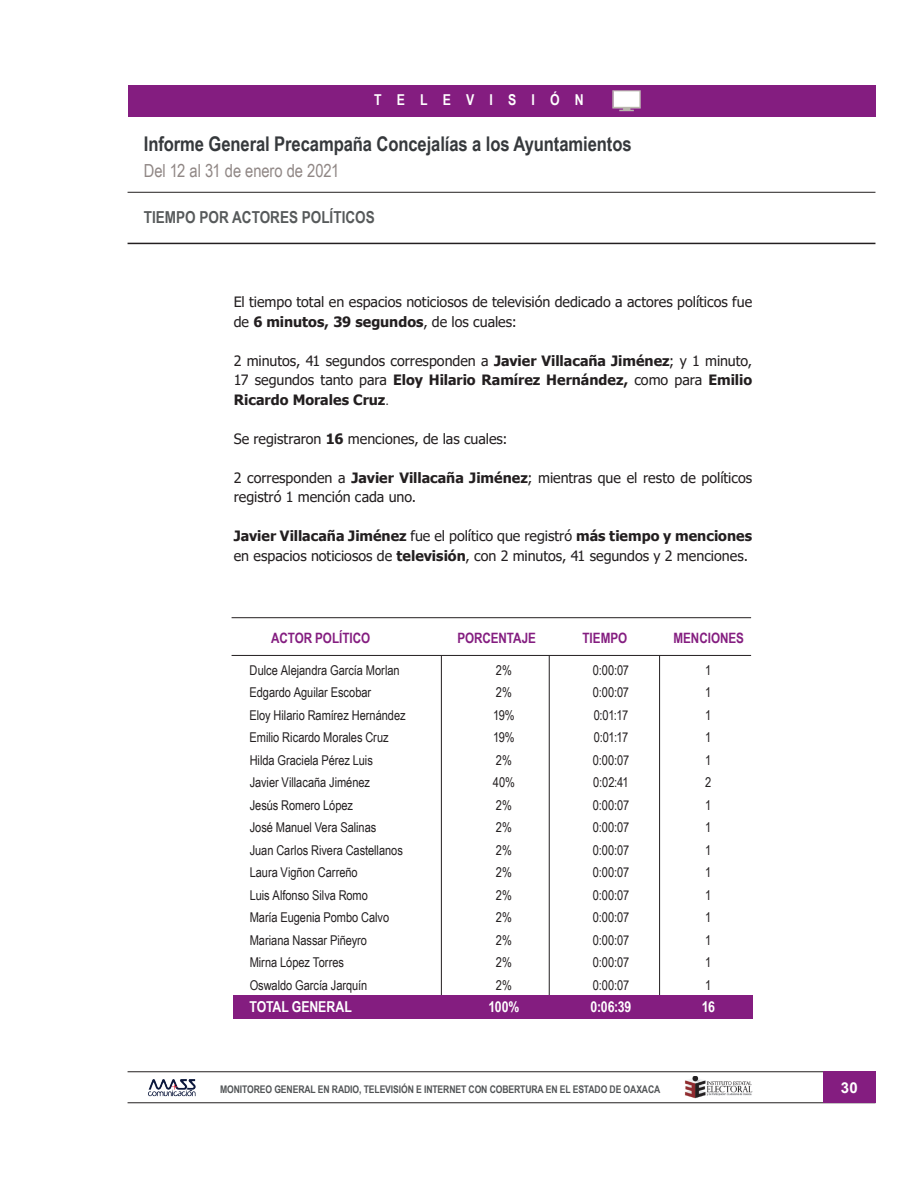
<style>
.page{position:relative;width:918px;height:1188px;background:#fff}
.page>*{position:absolute;margin:0;border:0;box-sizing:border-box;transform-origin:0 0}
.t1{font:700 20.25px "Arial Narrow";letter-spacing:-.005em;color:#36393c}
.t2{font:18px "Arial Narrow";letter-spacing:-.005em;color:#908785}
.t3{font:700 16.5px "Arial Narrow";color:#575a5b}
.t4{font:700 15px "Arial Narrow";letter-spacing:-.005em;color:#fff}
.t5{font:700 15px "Arial Narrow";letter-spacing:1.01em;color:#fff}
.t6{font:700 15px "Arial";color:#fff}
.t7{font:14.25px/19.5px "Tahoma";color:#231f20}
.t8{font:700 14.25px/19.5px "Tahoma";color:#231f20;text-align:justify}
.t9{font:700 14.25px "Arial Narrow";color:#841d80}
.t10{font:13.5px "Arial Narrow";letter-spacing:-.005em;color:#231f20}
.t11{font:700 10.5px "Arial Narrow";letter-spacing:-.01em;color:#515456}
.s1{font-weight:700}
.s2{font-weight:400}
.s3{font-family:"Times New Roman";font-weight:400}
</style>
<div class="page">
<hr style="left:128px;top:1072px;width:747px;height:1px;background:#231f20">
<hr style="left:128px;top:1103px;width:747px;height:1px;background:#231f20">
<div style="left:823px;top:1072px;width:52px;height:31px;background:#841d80"></div>
<img style="left:148px;top:1079px;width:48px;height:18px">
<img style="left:684px;top:1077px;width:69px;height:22px">
<hr style="left:549px;top:656px;width:1px;height:351px;background:#231f20">
<hr style="left:441px;top:656px;width:1px;height:351px;background:#231f20">
<hr style="left:659px;top:656px;width:1px;height:351px;background:#231f20">
<div style="left:233px;top:995px;width:520px;height:24px;background:#841d80"></div>
<hr style="left:232px;top:617px;width:519px;height:1px;background:#231f20">
<hr style="left:232px;top:655px;width:519px;height:1px;background:#231f20">
<hr style="left:128px;top:243px;width:747px;height:1px;background:#231f20">
<hr style="left:128px;top:192px;width:747px;height:1px;background:#231f20">
<div style="left:128px;top:85px;width:747px;height:31px;background:#841d80"></div>
<img style="left:612px;top:90px;width:29px;height:22px">
<p class="t5" style="left:374px;top:88px;width:211px">TELEVISIÓN</p>
<h1 class="t1" style="left:144px;top:128px;width:489px">Informe General Precampaña Concejalías a los Ayuntamientos</h1>
<h2 class="t2" style="left:144px;top:158px;width:197px">Del 12 al 31 de enero de 2021</h2>
<p class="t3" style="left:144px;top:205px;width:232px">TIEMPO POR ACTORES POLÍTICOS</p>
<p class="t7" style="left:234px;top:293px;width:520px">El tiempo total en espacios noticiosos de televisión dedicado a actores políticos fue de <span class="s1">6 minutos, 39 segundos</span>, de los cuales:</p>
<p class="t8" style="left:234px;top:352px;width:520px"><span class="s2">2 minutos, 41 segundos corresponden a</span> Javier Villacaña Jiménez<span class="s2">; y 1 minuto, 17 segundos tanto para</span> Eloy Hilario Ramírez Hernández, <span class="s2">como para</span> Emilio Ricardo Morales Cruz<span class="s3">.</span></p>
<p class="t7" style="left:234px;top:430px;width:275px">Se registraron <span class="s1">16</span> menciones, de las cuales:</p>
<p class="t7" style="left:234px;top:469px;width:520px">2 corresponden a <span class="s1">Javier Villacaña Jiménez</span>; mientras que el resto de políticos registró 1 mención cada uno.</p>
<p class="t7" style="left:234px;top:527px;width:520px"><span class="s1">Javier Villacaña Jiménez</span> fue el político que registró <span class="s1">más tiempo y menciones </span>en espacios noticiosos de <span class="s1">televisión</span>, con 2 minutos, 41 segundos y 2 menciones.</p>
<p class="t9" style="left:271px;top:627px;width:100px">ACTOR POLÍTICO</p>
<p class="t9" style="left:457px;top:627px;width:80px">PORCENTAJE</p>
<p class="t9" style="left:583px;top:627px;width:46px">TIEMPO</p>
<p class="t9" style="left:673px;top:627px;width:72px">MENCIONES</p>
<p class="t10" style="left:250px;top:660px;width:152px">Dulce Alejandra García Morlan</p>
<p class="t10" style="left:496px;top:660px;width:17px">2%</p>
<p class="t10" style="left:593px;top:660px;width:38px">0:00:07</p>
<p class="t10" style="left:705px;top:660px;width:8px">1</p>
<p class="t10" style="left:250px;top:682px;width:123px">Edgardo Aguilar Escobar</p>
<p class="t10" style="left:496px;top:682px;width:17px">2%</p>
<p class="t10" style="left:593px;top:682px;width:38px">0:00:07</p>
<p class="t10" style="left:705px;top:682px;width:8px">1</p>
<p class="t10" style="left:250px;top:705px;width:157px">Eloy Hilario Ramírez Hernández</p>
<p class="t10" style="left:493px;top:705px;width:23px">19%</p>
<p class="t10" style="left:594px;top:705px;width:36px">0:01:17</p>
<p class="t10" style="left:705px;top:705px;width:8px">1</p>
<p class="t10" style="left:250px;top:727px;width:140px">Emilio Ricardo Morales Cruz</p>
<p class="t10" style="left:493px;top:727px;width:23px">19%</p>
<p class="t10" style="left:594px;top:727px;width:36px">0:01:17</p>
<p class="t10" style="left:705px;top:727px;width:8px">1</p>
<p class="t10" style="left:250px;top:750px;width:125px">Hilda Graciela Pérez Luis</p>
<p class="t10" style="left:496px;top:750px;width:17px">2%</p>
<p class="t10" style="left:593px;top:750px;width:38px">0:00:07</p>
<p class="t10" style="left:705px;top:750px;width:8px">1</p>
<p class="t10" style="left:250px;top:772px;width:122px">Javier Villacaña Jiménez</p>
<p class="t10" style="left:493px;top:772px;width:24px">40%</p>
<p class="t10" style="left:593px;top:772px;width:37px">0:02:41</p>
<p class="t10" style="left:705px;top:772px;width:8px">2</p>
<p class="t10" style="left:250px;top:795px;width:105px">Jesús Romero López</p>
<p class="t10" style="left:496px;top:795px;width:17px">2%</p>
<p class="t10" style="left:593px;top:795px;width:38px">0:00:07</p>
<p class="t10" style="left:705px;top:795px;width:8px">1</p>
<p class="t10" style="left:250px;top:817px;width:128px">José Manuel Vera Salinas</p>
<p class="t10" style="left:496px;top:817px;width:17px">2%</p>
<p class="t10" style="left:593px;top:817px;width:38px">0:00:07</p>
<p class="t10" style="left:705px;top:817px;width:8px">1</p>
<p class="t10" style="left:250px;top:840px;width:155px">Juan Carlos Rivera Castellanos</p>
<p class="t10" style="left:496px;top:840px;width:17px">2%</p>
<p class="t10" style="left:593px;top:840px;width:38px">0:00:07</p>
<p class="t10" style="left:705px;top:840px;width:8px">1</p>
<p class="t10" style="left:250px;top:862px;width:110px">Laura Vigñon Carreño</p>
<p class="t10" style="left:496px;top:862px;width:17px">2%</p>
<p class="t10" style="left:593px;top:862px;width:38px">0:00:07</p>
<p class="t10" style="left:705px;top:862px;width:8px">1</p>
<p class="t10" style="left:250px;top:885px;width:120px">Luis Alfonso Silva Romo</p>
<p class="t10" style="left:496px;top:885px;width:17px">2%</p>
<p class="t10" style="left:593px;top:885px;width:38px">0:00:07</p>
<p class="t10" style="left:705px;top:885px;width:8px">1</p>
<p class="t10" style="left:250px;top:907px;width:141px">María Eugenia Pombo Calvo</p>
<p class="t10" style="left:496px;top:907px;width:17px">2%</p>
<p class="t10" style="left:593px;top:907px;width:38px">0:00:07</p>
<p class="t10" style="left:705px;top:907px;width:8px">1</p>
<p class="t10" style="left:250px;top:930px;width:119px">Mariana Nassar Piñeyro</p>
<p class="t10" style="left:496px;top:930px;width:17px">2%</p>
<p class="t10" style="left:593px;top:930px;width:38px">0:00:07</p>
<p class="t10" style="left:705px;top:930px;width:8px">1</p>
<p class="t10" style="left:250px;top:952px;width:96px">Mirna López Torres</p>
<p class="t10" style="left:496px;top:952px;width:17px">2%</p>
<p class="t10" style="left:593px;top:952px;width:38px">0:00:07</p>
<p class="t10" style="left:705px;top:952px;width:8px">1</p>
<p class="t10" style="left:250px;top:975px;width:119px">Oswaldo García Jarquín</p>
<p class="t10" style="left:496px;top:975px;width:17px">2%</p>
<p class="t10" style="left:593px;top:975px;width:38px">0:00:07</p>
<p class="t10" style="left:705px;top:975px;width:8px">1</p>
<p class="t4" style="left:250px;top:996px;width:104px">TOTAL GENERAL</p>
<p class="t4" style="left:489px;top:996px;width:32px">100%</p>
<p class="t4" style="left:590px;top:996px;width:42px">0:06:39</p>
<p class="t4" style="left:702px;top:996px;width:15px">16</p>
<p class="t11" style="left:220px;top:1081px;width:442px">MONITOREO GENERAL EN RADIO, TELEVISIÓN E INTERNET CON COBERTURA EN EL ESTADO DE OAXACA</p>
<p class="t6" style="left:841px;top:1077px;width:18px">30</p>
</div>
